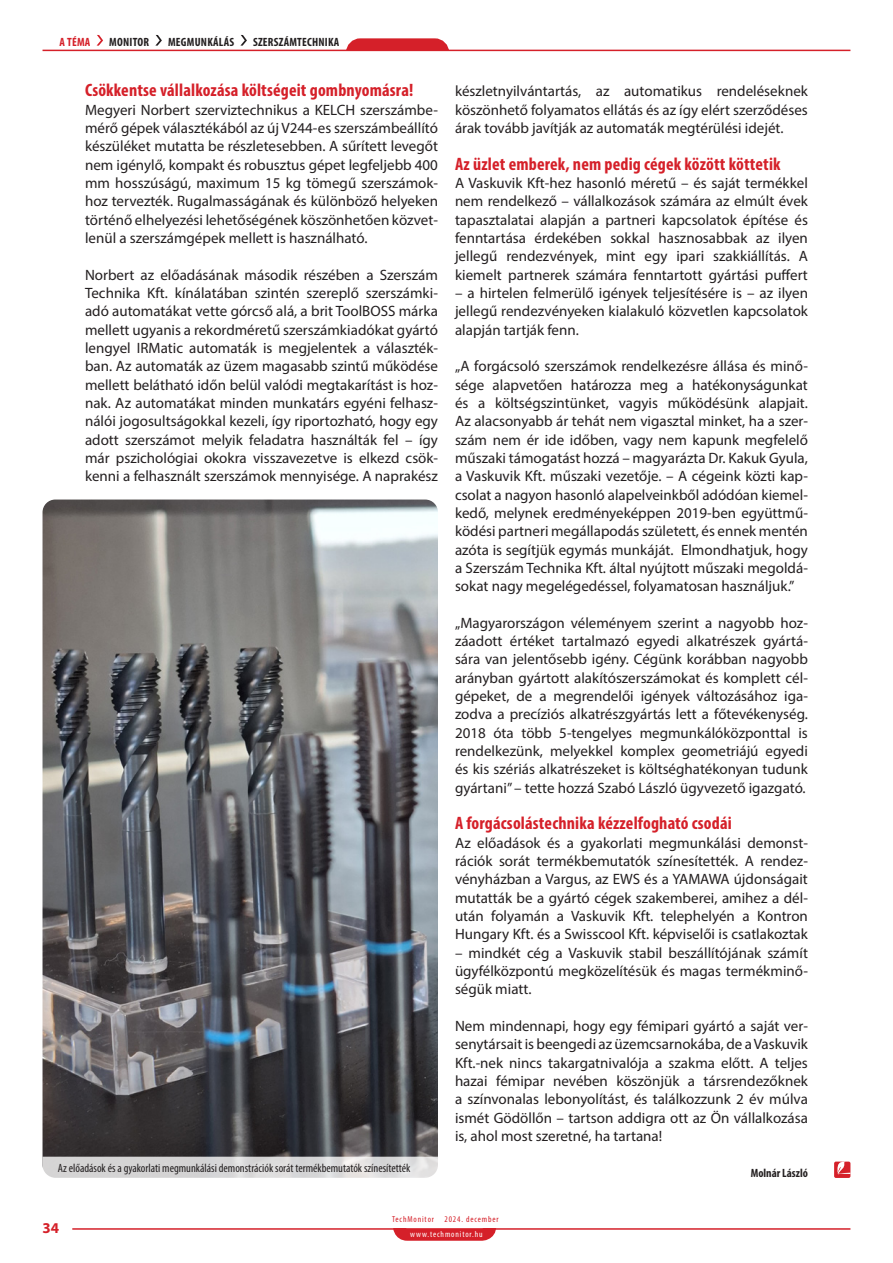
<style>
.page{position:relative;width:893px;height:1263px;background:#fff}
.page>*{position:absolute;margin:0;border:0;box-sizing:border-box;transform-origin:0 0}
.t1{font:700 condensed 18px "Myriad Pro";letter-spacing:.01em;color:#d52029}
.t2{font:15px/18.3px "Myriad Pro";color:#231f20;text-align:justify}
.t3{font:700 15px "Myriad Pro";color:#d52029}
.t4{font:condensed 12px "Myriad Pro";color:#231f20}
.t5{font:700 condensed 12px "Myriad Pro";letter-spacing:.02em;color:#231f20}
.t6{font:700 condensed 12px "Myriad Pro";color:#231f20}
.t7{font:700 condensed 12px "Myriad Pro";color:#d52029}
.t8{font:condensed 8.7px "Myriad Pro";letter-spacing:.1em;color:#d52029}
.t9{font:condensed 8.7px "Myriad Pro";letter-spacing:.1em;color:#fff}
</style>
<div class="page">
<svg style="left:393px;top:1230px;width:103px;height:11px"></svg>
<hr style="left:72px;top:1228px;width:778px;height:2px;background:#d52029">
<hr style="left:43px;top:50px;width:807px;height:1px;background:#d52029">
<svg style="left:97px;top:35px;width:6px;height:11px"></svg>
<svg style="left:155px;top:35px;width:7px;height:11px"></svg>
<svg style="left:240px;top:35px;width:7px;height:11px"></svg>
<svg style="left:346px;top:38px;width:103px;height:12px"></svg>
<div style="left:834px;top:1161px;width:16px;height:17px;background:#d52029;border-radius:2px"></div>
<svg style="left:837px;top:1161px;width:13px;height:13px"></svg>
<img style="left:43px;top:499px;width:395px;height:658px">
<svg style="left:43px;top:1157px;width:395px;height:21px"></svg>
<p class="t7" style="left:60px;top:34px;width:32px">A TÉMA</p>
<p class="t5" style="left:109px;top:34px;width:41px">MONITOR</p>
<p class="t5" style="left:168px;top:34px;width:68px">MEGMUNKÁLÁS</p>
<p class="t5" style="left:253px;top:34px;width:88px">SZERSZÁMTECHNIKA</p>
<p class="t1" style="left:85px;top:79px;width:330px">Csökkentse vállalkozása költségeit gombnyomásra!</p>
<p class="t2" style="left:85px;top:100px;width:354px">Megyeri Norbert szerviztechnikus a KELCH szerszámbe&shy;mérő gépek választékából az új V244-es szerszámbeállító készüléket mutatta be részletesebben. A sűrített levegőt nem igénylő, kompakt és robusztus gépet legfeljebb 400 mm hosszúságú, maximum 15 kg tömegű szerszámok&shy;hoz tervezték. Rugalmasságának és különböző helyeken történő elhelyezési lehetőségének köszönhetően közvet&shy;lenül a szerszámgépek mellett is használható.</p>
<p class="t2" style="left:85px;top:265px;width:354px">Norbert az előadásának második részében a Szerszám Technika Kft. kínálatában szintén szereplő szerszámki&shy;adó automatákat vette górcső alá, a brit ToolBOSS márka mellett ugyanis a rekordméretű szerszámkiadókat gyártó lengyel IRMatic automaták is megjelentek a választék&shy;ban. Az automaták az üzem magasabb szintű működése mellett belátható időn belül valódi megtakarítást is hoz&shy;nak. Az automatákat minden munkatárs egyéni felhasz&shy;nálói jogosultságokkal kezeli, így riportozható, hogy egy adott szerszámot melyik feladatra használták fel – így már pszichológiai okokra visszavezetve is elkezd csök&shy;kenni a felhasznált szerszámok mennyisége. A naprakész</p>
<p class="t4" style="left:58px;top:1160px;width:354px">Az előadások és a gyakorlati megmunkálási demonstrációk sorát termékbemutatók színesítették</p>
<p class="t2" style="left:455px;top:82px;width:354px">készletnyilvántartás, az automatikus rendeléseknek köszönhető folyamatos ellátás és az így elért szerződéses árak tovább javítják az automaták megtérülési idejét.</p>
<p class="t1" style="left:455px;top:152px;width:327px">Az üzlet emberek, nem pedig cégek között köttetik</p>
<p class="t2" style="left:455px;top:174px;width:354px">A Vaskuvik Kft-hez hasonló méretű – és saját termékkel nem rendelkező – vállalkozások számára az elmúlt évek tapasztalatai alapján a partneri kapcsolatok építése és fenntartása érdekében sokkal hasznosabbak az ilyen jellegű rendezvények, mint egy ipari szakkiállítás. A kiemelt partnerek számára fenntartott gyártási puffert</p>
<p class="t2" style="left:455px;top:283px;width:354px">– a hirtelen felmerülő igények teljesítésére is – az ilyen jellegű rendezvényeken kialakuló közvetlen kapcsolatok alapján tartják fenn.</p>
<p class="t2" style="left:455px;top:357px;width:354px">„A forgácsoló szerszámok rendelkezésre állása és minő&shy;sége alapvetően határozza meg a hatékonyságunkat és a költségszintünket, vagyis működésünk alapjait.<br>Az alacsonyabb ár tehát nem vigasztal minket, ha a szer&shy;szám nem ér ide időben, vagy nem kapunk megfelelő műszaki támogatást hozzá – magyarázta Dr. Kakuk Gyula, a Vaskuvik Kft. műszaki vezetője. – A cégeink közti kap&shy;csolat a nagyon hasonló alapelveinkből adódóan kiemel&shy;kedő, melynek eredményeképpen 2019-ben együttmű&shy;ködési partneri megállapodás született, és ennek mentén azóta is segítjük egymás munkáját. Elmondhatjuk, hogy a Szerszám Technika Kft. által nyújtott műszaki megoldá&shy;sokat nagy megelégedéssel, folyamatosan használjuk.”</p>
<p class="t2" style="left:455px;top:613px;width:354px">„Magyarországon véleményem szerint a nagyobb hoz&shy;záadott értéket tartalmazó egyedi alkatrészek gyártá&shy;sára van jelentősebb igény. Cégünk korábban nagyobb arányban gyártott alakítószerszámokat és komplett cél&shy;gépeket, de a megrendelői igények változásához iga&shy;zodva a precíziós alkatrészgyártás lett a főtevékenység.<br>2018 óta több 5-tengelyes megmunkálóközponttal is rendelkezünk, melyekkel komplex geometriájú egyedi és kis szériás alkatrészeket is költséghatékonyan tudunk gyártani” – tette hozzá Szabó László ügyvezető igazgató.</p>
<p class="t1" style="left:455px;top:812px;width:278px">A forgácsolástechnika kézzelfogható csodái</p>
<p class="t2" style="left:455px;top:833px;width:354px">Az előadások és a gyakorlati megmunkálási demonst&shy;rációk sorát termékbemutatók színesítették. A rendez&shy;vényházban a Vargus, az EWS és a YAMAWA újdonságait mutatták be a gyártó cégek szakemberei, amihez a dél&shy;után folyamán a Vaskuvik Kft. telephelyén a Kontron Hungary Kft. és a Swisscool Kft. képviselői is csatlakoztak</p>
<p class="t2" style="left:455px;top:943px;width:354px">– mindkét cég a Vaskuvik stabil beszállítójának számít ügyfélközpontú megközelítésük és magas termékminő&shy;ségük miatt.</p>
<p class="t2" style="left:455px;top:1017px;width:354px">Nem mindennapi, hogy egy fémipari gyártó a saját ver&shy;senytársait is beengedi az üzemcsarnokába, de aVaskuvik Kft.-nek nincs takargatnivalója a szakma előtt. A teljes hazai fémipar nevében köszönjük a társrendezőknek a színvonalas lebonyolítást, és találkozzunk 2 év múlva ismét Gödöllőn – tartson addigra ott az Ön vállalkozása is, ahol most szeretné, ha tartana!</p>
<p class="t6" style="left:751px;top:1166px;width:59px">Molnár László</p>
<p class="t3" style="left:43px;top:1218px;width:18px">34</p>
<p class="t8" style="left:392px;top:1214px;width:108px">TechMonitor 2024. december</p>
<p class="t9" style="left:410px;top:1229px;width:74px">www.techmonitor.hu</p>
</div>
